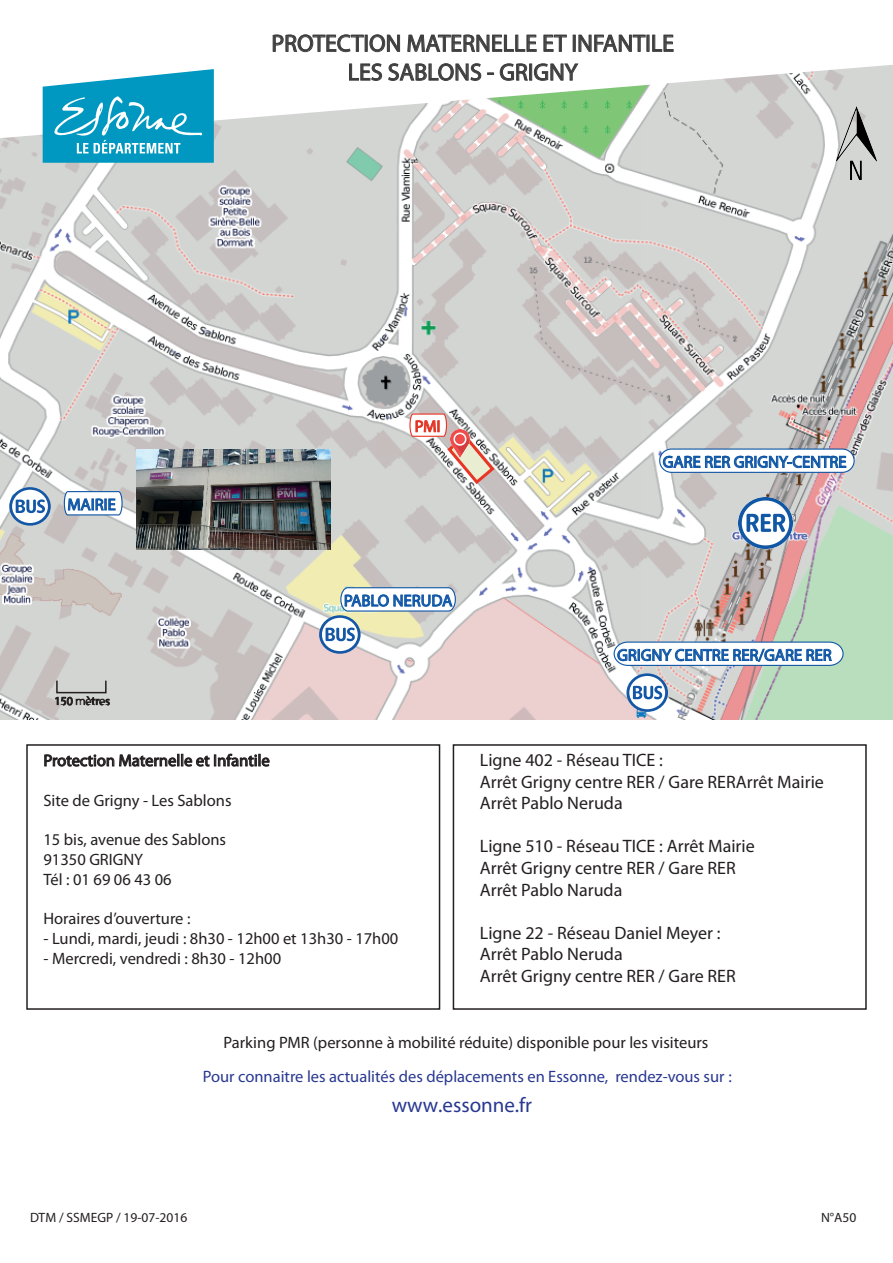
<style>
.page{position:relative;width:893px;height:1263px;background:#fff}
.page>*{position:absolute;margin:0;border:0;box-sizing:border-box;transform-origin:0 0}
.t1{font:700 24px/28.8px "Myriad Web Pro";color:#3e3e3f}
.t2{font:700 21px "Myriad Web Pro";color:#283890}
.t3{font:18px/21.6px "Myriad Pro";color:#231f20}
.t4{font:16.5px/19.8px "Myriad Web Pro";color:#231f20}
.t5{font:16.5px "Myriad Web Pro";color:#283890}
.t6{font:16.5px "Myriad Pro";color:#231f20}
.t7{font:16.5px "Myriad Web Pro";color:#1057a6}
.t8{font:700 16.5px "Myriad Web Pro";color:#231f20}
.t9{font:16.5px "Myriad Web Pro";color:#c02c25}
.t10{font:13.5px "Myriad Pro";color:#231f20}
.t11{font:12px "Myriad Web Pro";color:#231f20}
.s1{font-weight:400}
</style>
<div class="page">
<img style="left:0;top:138px;width:893px;height:581px">
<svg style="left:4px;top:65px;width:889px;height:73px"></svg>
<img style="left:836px;top:106px;width:40px;height:73px">
<svg style="left:43px;top:69px;width:171px;height:94px"></svg>
<svg style="left:319px;top:615px;width:42px;height:39px"></svg>
<div style="left:322px;top:618px;width:36px;height:33px;background:#fff;border-radius:50%"></div>
<svg style="left:326px;top:627px;width:29px;height:14px"></svg>
<svg style="left:9px;top:487px;width:42px;height:39px"></svg>
<div style="left:12px;top:490px;width:36px;height:33px;background:#fff;border-radius:50%"></div>
<svg style="left:16px;top:499px;width:29px;height:14px"></svg>
<img style="left:738px;top:497px;width:54px;height:51px">
<svg style="left:626px;top:673px;width:42px;height:39px"></svg>
<div style="left:629px;top:676px;width:36px;height:33px;background:#fff;border-radius:50%"></div>
<svg style="left:633px;top:686px;width:29px;height:13px"></svg>
<svg style="left:55px;top:696px;width:55px;height:10px"></svg>
<div style="left:56px;top:680px;width:51px;height:13px;border:2px solid #231f20"></div>
<svg style="left:613px;top:641px;width:231px;height:25px"></svg>
<div style="left:660px;top:449px;width:194px;height:23px;background:#fff;border-radius:12px"></div>
<div style="left:659px;top:448px;width:196px;height:25px;border:1px solid #1057a6;border-radius:12px"></div>
<svg style="left:663px;top:455px;width:183px;height:13px"></svg>
<svg style="left:340px;top:587px;width:116px;height:25px"></svg>
<svg style="left:63px;top:490px;width:60px;height:26px"></svg>
<svg style="left:44px;top:753px;width:226px;height:14px"></svg>
<div style="left:26px;top:744px;width:414px;height:266px;border:2px solid #231f20"></div>
<div style="left:453px;top:744px;width:414px;height:266px;border:2px solid #231f20"></div>
<svg style="left:409px;top:413px;width:88px;height:73px"></svg>
<svg style="left:272px;top:34px;width:402px;height:47px"></svg>
<img style="left:136px;top:450px;width:194px;height:99px">
<h1 class="t1" style="left:348px;top:29px;width:328px;text-indent:-76px">PROTECTION MATERNELLE ET INFANTILE<br>LES SABLONS - GRIGNY</h1>
<p class="t7" style="left:67px;top:494px;width:50px">MAIRIE</p>
<p class="t9" style="left:415px;top:416px;width:27px">PMI</p>
<p class="t7" style="left:663px;top:452px;width:185px">GARE RER GRIGNY-CENTRE</p>
<p class="t11" style="left:54px;top:694px;width:57px">150 mètres</p>
<p class="t7" style="left:344px;top:590px;width:110px">PABLO NERUDA</p>
<p class="t4" style="left:44px;top:750px;width:228px">Protection Maternelle et Infantile</p>
<p class="t4" style="left:44px;top:790px;width:190px">Site de Grigny - Les Sablons</p>
<p class="t4" style="left:44px;top:829px;width:184px">15 bis, avenue des Sablons<br>91350 GRIGNY</p>
<p class="t8" style="left:44px;top:869px;width:130px">Tél : 01 69 06 43 06</p>
<p class="t8" style="left:44px;top:909px;width:148px">Horaires d’ouverture <span class="s1">:</span></p>
<p class="t4" style="left:44px;top:928px;width:356px">- Lundi, mardi, jeudi : 8h30 - 12h00 et 13h30 - 17h00</p>
<p class="t4" style="left:44px;top:948px;width:239px">- Mercredi, vendredi : 8h30 - 12h00</p>
<p class="t7" style="left:617px;top:645px;width:216px">GRIGNY CENTRE RER/GARE RER</p>
<p class="t3" style="left:480px;top:749px;width:346px">Ligne 402 - Réseau TICE :<br>Arrêt Grigny centre RER / Gare RERArrêt Mairie<br>Arrêt Pablo Neruda</p>
<p class="t3" style="left:480px;top:835px;width:276px">Ligne 510 - Réseau TICE : Arrêt Mairie<br>Arrêt Grigny centre RER / Gare RER<br>Arrêt Pablo Naruda</p>
<p class="t3" style="left:480px;top:922px;width:257px">Ligne 22 - Réseau Daniel Meyer :<br>Arrêt Pablo Neruda<br>Arrêt Grigny centre RER / Gare RER</p>
<p class="t6" style="left:224px;top:1032px;width:486px">Parking PMR (personne à mobilité réduite) disponible pour les visiteurs</p>
<p class="t5" style="left:203px;top:1066px;width:531px">Pour connaitre les actualités des déplacements en Essonne, rendez-vous sur :</p>
<p class="t2" style="left:392px;top:1092px;width:142px">www.essonne.fr</p>
<p class="t10" style="left:30px;top:1209px;width:159px">DTM / SSMEGP / 19-07-2016</p>
<p class="t10" style="left:821px;top:1209px;width:37px">N°A50</p>
</div>
